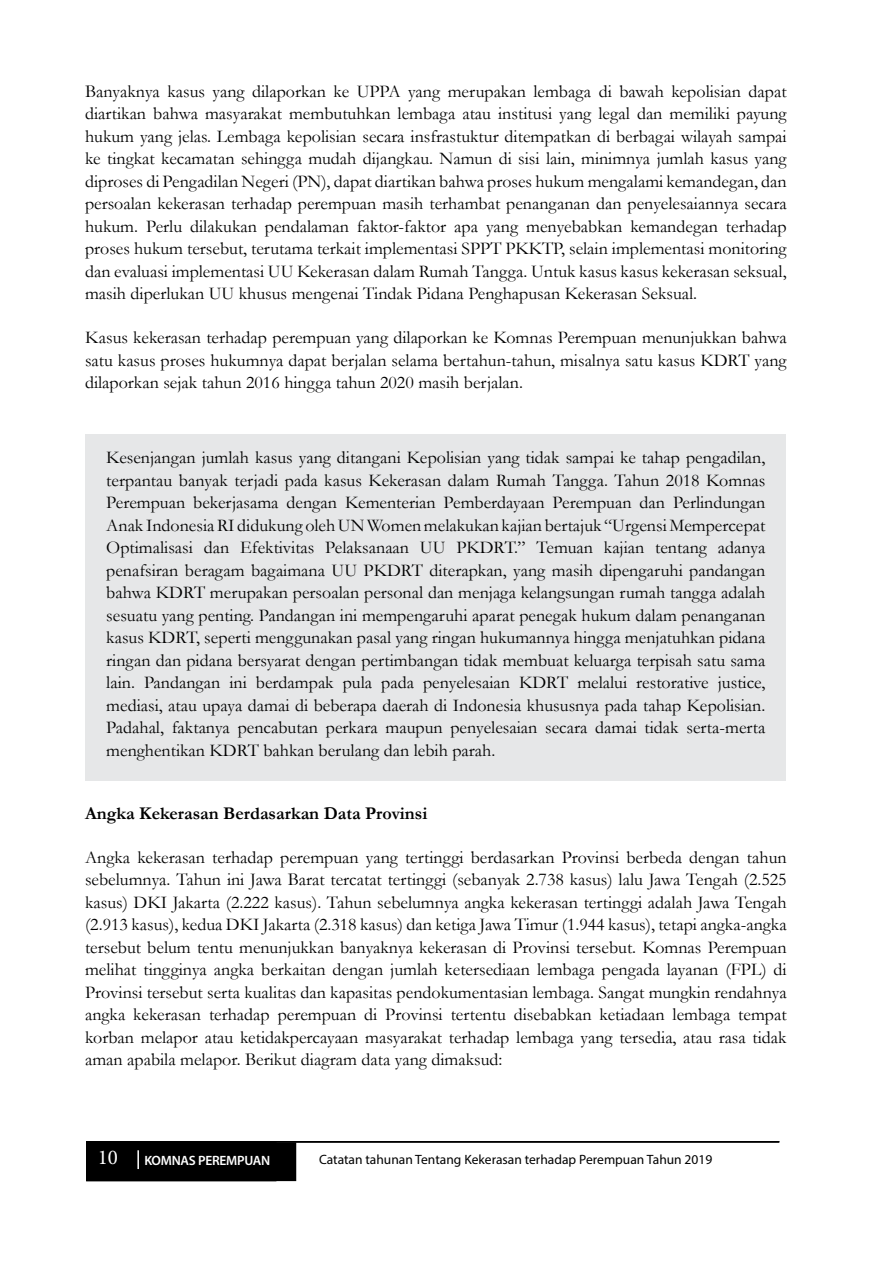
<style>
.page{position:relative;width:893px;height:1263px;background:#fff}
.page>*{position:absolute;margin:0;border:0;box-sizing:border-box;transform-origin:0 0}
.t1{font:21px "Minion Pro";color:#fff}
.t2{font:18px/22.5px "Garamond";color:#000;text-align:justify}
.t3{font:700 18px "Garamond";color:#000}
.t4{font:13.5px "Myriad Pro";color:#000}
.t5{font:600 13.5px "Myriad Pro";letter-spacing:-.02em;color:#fff}
</style>
<div class="page">
<hr style="left:86px;top:1141px;width:693px;height:1px;background:#000">
<div style="left:87px;top:1143px;width:208px;height:37px;background:#000"></div>
<div style="left:86px;top:1142px;width:210px;height:39px;border:2px solid #000"></div>
<div style="left:86px;top:434px;width:700px;height:346px;background:#e6e7e8"></div>
<svg style="left:137px;top:1150px;width:2px;height:19px"></svg>
<p class="t2" style="left:85px;top:79px;width:703px">Banyaknya kasus yang dilaporkan ke UPPA yang merupakan lembaga di bawah kepolisian dapat diartikan bahwa masyarakat membutuhkan lembaga atau institusi yang legal dan memiliki payung hukum yang jelas. Lembaga kepolisian secara insfrastuktur ditempatkan di berbagai wilayah sampai ke tingkat kecamatan sehingga mudah dijangkau. Namun di sisi lain, minimnya jumlah kasus yang diproses di Pengadilan Negeri (PN), dapat diartikan bahwa proses hukum mengalami kemandegan, dan persoalan kekerasan terhadap perempuan masih terhambat penanganan dan penyelesaiannya secara hukum. Perlu dilakukan pendalaman faktor-faktor apa yang menyebabkan kemandegan terhadap proses hukum tersebut, terutama terkait implementasi SPPT PKKTP, selain implementasi monitoring dan evaluasi implementasi UU Kekerasan dalam Rumah Tangga. Untuk kasus kasus kekerasan seksual, masih diperlukan UU khusus mengenai Tindak Pidana Penghapusan Kekerasan Seksual.</p>
<p class="t2" style="left:85px;top:326px;width:703px">Kasus kekerasan terhadap perempuan yang dilaporkan ke Komnas Perempuan menunjukkan bahwa satu kasus proses hukumnya dapat berjalan selama bertahun-tahun, misalnya satu kasus KDRT yang dilaporkan sejak tahun 2016 hingga tahun 2020 masih berjalan.</p>
<p class="t2" style="left:106px;top:446px;width:661px">Kesenjangan jumlah kasus yang ditangani Kepolisian yang tidak sampai ke tahap pengadilan, terpantau banyak terjadi pada kasus Kekerasan dalam Rumah Tangga. Tahun 2018 Komnas Perempuan bekerjasama dengan Kementerian Pemberdayaan Perempuan dan Perlindungan Anak Indonesia RI didukung oleh UN Women melakukan kajian bertajuk “Urgensi Mempercepat Optimalisasi dan Efektivitas Pelaksanaan UU PKDRT.” Temuan kajian tentang adanya penafsiran beragam bagaimana UU PKDRT diterapkan, yang masih dipengaruhi pandangan bahwa KDRT merupakan persoalan personal dan menjaga kelangsungan rumah tangga adalah sesuatu yang penting. Pandangan ini mempengaruhi aparat penegak hukum dalam penanganan kasus KDRT, seperti menggunakan pasal yang ringan hukumannya hingga menjatuhkan pidana ringan dan pidana bersyarat dengan pertimbangan tidak membuat keluarga terpisah satu sama lain. Pandangan ini berdampak pula pada penyelesaian KDRT melalui restorative justice, mediasi, atau upaya damai di beberapa daerah di Indonesia khususnya pada tahap Kepolisian.<br>Padahal, faktanya pencabutan perkara maupun penyelesaian secara damai tidak serta-merta menghentikan KDRT bahkan berulang dan lebih parah.</p>
<p class="t3" style="left:85px;top:801px;width:344px">Angka Kekerasan Berdasarkan Data Provinsi</p>
<p class="t2" style="left:85px;top:845px;width:703px">Angka kekerasan terhadap perempuan yang tertinggi berdasarkan Provinsi berbeda dengan tahun sebelumnya. Tahun ini Jawa Barat tercatat tertinggi (sebanyak 2.738 kasus) lalu Jawa Tengah (2.525 kasus) DKI Jakarta (2.222 kasus). Tahun sebelumnya angka kekerasan tertinggi adalah Jawa Tengah (2.913 kasus), kedua DKI Jakarta (2.318 kasus) dan ketiga Jawa Timur (1.944 kasus), tetapi angka-angka tersebut belum tentu menunjukkan banyaknya kekerasan di Provinsi tersebut. Komnas Perempuan melihat tingginya angka berkaitan dengan jumlah ketersediaan lembaga pengada layanan (FPL) di Provinsi tersebut serta kualitas dan kapasitas pendokumentasian lembaga. Sangat mungkin rendahnya angka kekerasan terhadap perempuan di Provinsi tertentu disebabkan ketiadaan lembaga tempat korban melapor atau ketidakpercayaan masyarakat terhadap lembaga yang tersedia, atau rasa tidak aman apabila melapor. Berikut diagram data yang dimaksud:</p>
<p class="t1" style="left:98px;top:1143px;width:22px">10</p>
<p class="t5" style="left:144px;top:1152px;width:127px">KOMNAS PEREMPUAN</p>
<p class="t4" style="left:319px;top:1151px;width:395px">Catatan tahunan tentang kekerasan terhadap perempuan tahun 2019</p>
</div>
